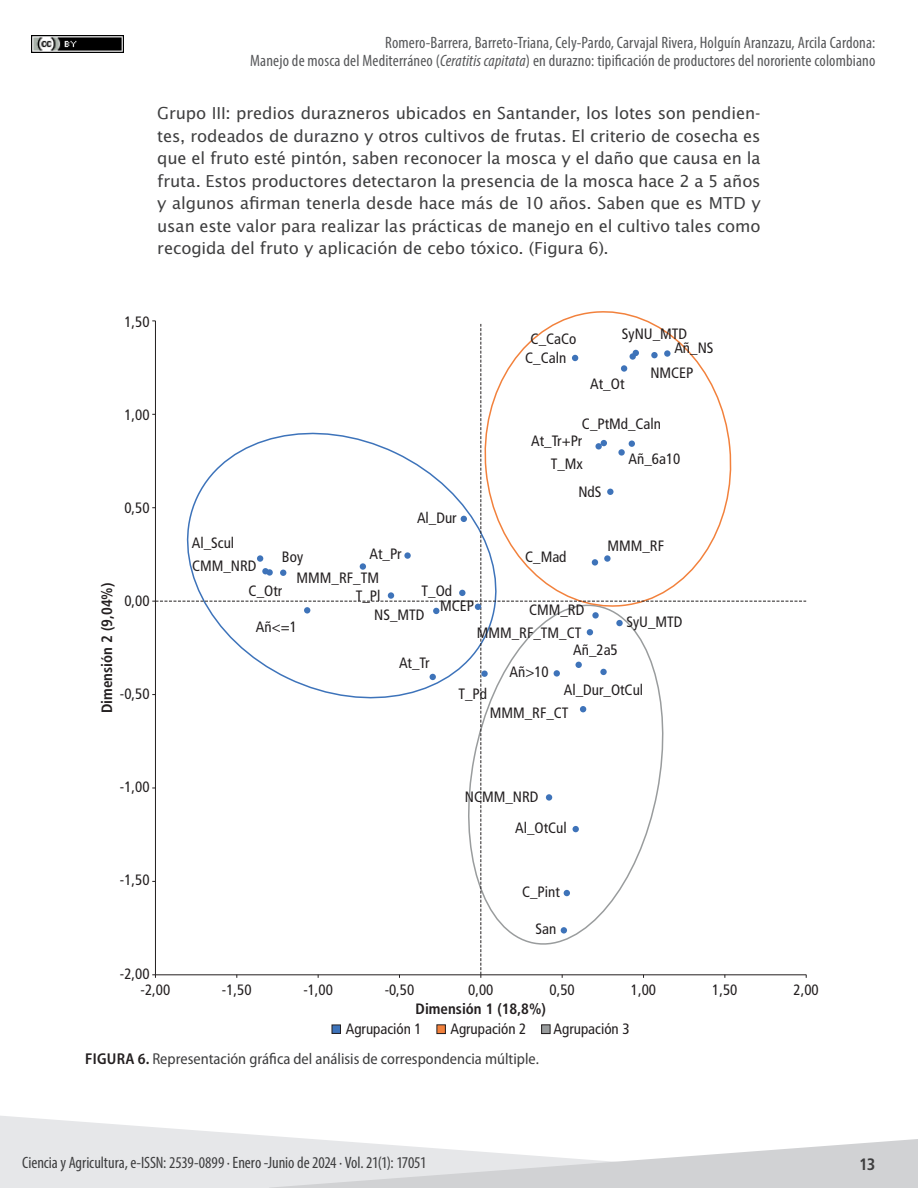
<style>
.page{position:relative;width:918px;height:1188px;background:#fff}
.page>*{position:absolute;margin:0;border:0;box-sizing:border-box;transform-origin:0 0}
._7_Texto{font:16.5px/22.5px "Lucida Sans Std";letter-spacing:-.005em;color:#3e3e3f;text-align:justify}
.t1{font:condensed 16.5px/18px "Myriad Pro";letter-spacing:.01em;color:#57585a;text-align:right}
.t2{font:condensed 16.5px "Myriad Pro";letter-spacing:-.005em;color:#3e3e3f}
.t3{font:700 condensed 16.5px "Frutiger LT Std";color:#3e3e3f}
._8a_TBL_titulo{font:semi-condensed 15.75px "Myriad Pro";color:#3e3e3f}
.t4{font:condensed 15px/19.8px "Frutiger LT Std";color:#231f20}
.t5{font:700 condensed 15px "Frutiger LT Std";color:#231f20}
.s1{font-style:italic}
.s2{font-weight:600;color:#231f20}
</style>
<div class="page">
<svg style="left:0;top:1116px;width:307px;height:72px;fill:#e6e7e9"></svg>
<svg style="left:269px;top:1139px;width:649px;height:49px"></svg>
<img style="left:31px;top:36px;width:92px;height:17px">
<div style="left:332px;top:1025px;width:8px;height:8px;background:#3d73ba"></div>
<div style="left:332px;top:1025px;width:9px;height:9px;border:1px solid #231f20"></div>
<div style="left:437px;top:1025px;width:8px;height:9px;background:#f2813c"></div>
<div style="left:437px;top:1024px;width:9px;height:10px;border:1px solid #231f20"></div>
<div style="left:542px;top:1025px;width:8px;height:9px;background:#999c9d"></div>
<div style="left:541px;top:1024px;width:9px;height:10px;border:1px solid #231f20"></div>
<svg style="left:152px;top:321px;width:655px;height:657px"></svg>
<div style="left:561px;top:927px;width:6px;height:7px;background:#3e73b9;border-radius:50%"></div>
<svg style="left:604px;top:555px;width:7px;height:7px"></svg>
<div style="left:592px;top:559px;width:6px;height:7px;background:#3e73b9;border-radius:50%"></div>
<p class="t1" style="left:250px;top:33px;width:627px">Romero-Barrera, Barreto-Triana, Cely-Pardo, Carvajal Rivera, Holguín Aranzazu, Arcila Cardona:<br>Manejo de mosca del Mediterráneo (<span class="s1">Ceratitis capitata</span>) en durazno: tipificación de productores del nororiente colombiano</p>
<p class="_7_Texto" style="left:157px;top:102px;width:605px">Grupo III: predios durazneros ubicados en Santander, los lotes son pendien&shy;tes, rodeados de durazno y otros cultivos de frutas. El criterio de cosecha es que el fruto esté pintón, saben reconocer la mosca y el daño que causa en la fruta. Estos productores detectaron la presencia de la mosca hace 2 a 5 años y algunos afirman tenerla desde hace más de 10 años. Saben que es MTD y usan este valor para realizar las prácticas de manejo en el cultivo tales como recogida del fruto y aplicación de cebo tóxico. (Figura 6).</p>
<p class="t4" style="left:124px;top:312px;width:27px">1,50</p>
<p class="t4" style="left:124px;top:405px;width:27px">1,00</p>
<p class="t4" style="left:124px;top:498px;width:27px">0,50</p>
<p class="t5" style="left:98px;top:713px;width:132px;rotate:-90deg">Dimensión 2 (9,04%)</p>
<p class="t4" style="left:124px;top:591px;width:27px">0,00</p>
<p class="t4" style="left:120px;top:684px;width:31px">-0,50</p>
<p class="t4" style="left:525px;top:329px;width:53px;text-indent:5px">C_CaCo<br>C_Caln</p>
<p class="t4" style="left:622px;top:324px;width:67px">SyNU_MTD</p>
<p class="t4" style="left:674px;top:338px;width:41px">Añ_NS</p>
<p class="t4" style="left:590px;top:374px;width:36px">At_Ot</p>
<p class="t4" style="left:650px;top:363px;width:45px">NMCEP</p>
<p class="t4" style="left:582px;top:414px;width:81px">C_PtMd_Caln</p>
<p class="t4" style="left:417px;top:508px;width:41px">Al_Dur</p>
<p class="t4" style="left:531px;top:431px;width:53px">At_Tr+Pr</p>
<p class="t4" style="left:551px;top:454px;width:34px">T_Mx</p>
<p class="t4" style="left:578px;top:482px;width:25px">NdS</p>
<p class="t4" style="left:629px;top:449px;width:53px">Añ_6a10</p>
<p class="t4" style="left:192px;top:533px;width:44px">Al_Scul</p>
<p class="t4" style="left:370px;top:544px;width:34px">At_Pr</p>
<p class="t4" style="left:525px;top:547px;width:43px">C_Mad</p>
<p class="t4" style="left:282px;top:547px;width:23px">Boy</p>
<p class="t4" style="left:192px;top:556px;width:66px">CMM_NRD</p>
<p class="t4" style="left:297px;top:568px;width:84px">MMM_RF_TM</p>
<p class="t4" style="left:422px;top:581px;width:32px">T_Od</p>
<p class="t4" style="left:249px;top:581px;width:35px">C_Otr</p>
<p class="t4" style="left:356px;top:586px;width:26px">T_Pl</p>
<p class="t4" style="left:440px;top:596px;width:35px">MCEP</p>
<p class="t4" style="left:529px;top:600px;width:57px">CMM_RD</p>
<p class="t4" style="left:374px;top:605px;width:52px">NS_MTD</p>
<p class="t4" style="left:256px;top:617px;width:43px">Añ&lt;=1</p>
<p class="t4" style="left:477px;top:624px;width:106px">MMM_RF_TM_CT</p>
<p class="t4" style="left:607px;top:536px;width:58px">MMM_RF</p>
<p class="t4" style="left:626px;top:612px;width:58px">SyU_MTD</p>
<p class="t4" style="left:399px;top:653px;width:32px">At_Tr</p>
<p class="t4" style="left:458px;top:684px;width:30px">T_Pd</p>
<p class="t4" style="left:510px;top:662px;width:41px">Añ&gt;10</p>
<p class="t4" style="left:573px;top:640px;width:46px">Añ_2a5</p>
<p class="t4" style="left:564px;top:680px;width:81px">Al_Dur_OtCul</p>
<p class="t4" style="left:490px;top:703px;width:80px">MMM_RF_CT</p>
<p class="t4" style="left:120px;top:777px;width:31px">-1,00</p>
<p class="t4" style="left:120px;top:870px;width:31px">-1,50</p>
<p class="t4" style="left:120px;top:964px;width:31px">-2,00</p>
<p class="t4" style="left:465px;top:787px;width:75px">NCMM_NRD</p>
<p class="t4" style="left:515px;top:818px;width:53px">Al_OtCul</p>
<p class="t4" style="left:522px;top:882px;width:39px">C_Pint</p>
<p class="t4" style="left:535px;top:919px;width:22px">San</p>
<p class="t4" style="left:141px;top:980px;width:31px">-2,00</p>
<p class="t4" style="left:222px;top:980px;width:31px">-1,50</p>
<p class="t4" style="left:303px;top:980px;width:31px">-1,00</p>
<p class="t4" style="left:385px;top:980px;width:31px">-0,50</p>
<p class="t4" style="left:468px;top:980px;width:27px">0,00</p>
<p class="t4" style="left:550px;top:980px;width:27px">0,50</p>
<p class="t4" style="left:631px;top:980px;width:27px">1,00</p>
<p class="t4" style="left:712px;top:980px;width:27px">1,50</p>
<p class="t4" style="left:794px;top:980px;width:27px">2,00</p>
<p class="t4" style="left:346px;top:1019px;width:78px">Agrupación 1</p>
<p class="t4" style="left:450px;top:1019px;width:78px">Agrupación 2</p>
<p class="t4" style="left:554px;top:1019px;width:78px">Agrupación 3</p>
<p class="t5" style="left:416px;top:1000px;width:132px">Dimensión 1 (18,8%)</p>
<p class="_8a_TBL_titulo" style="left:85px;top:1050px;width:455px"><span class="s2">FIGURA 6.</span> Representación gráfica del análisis de correspondencia múltiple.</p>
<p class="t2" style="left:22px;top:1153px;width:406px">Ciencia y Agricultura, e-ISSN: 2539-0899 ∙ Enero -Junio de 2024 ∙ Vol. 21(1): 17051</p>
<p class="t3" style="left:859px;top:1154px;width:18px">13</p>
</div>
